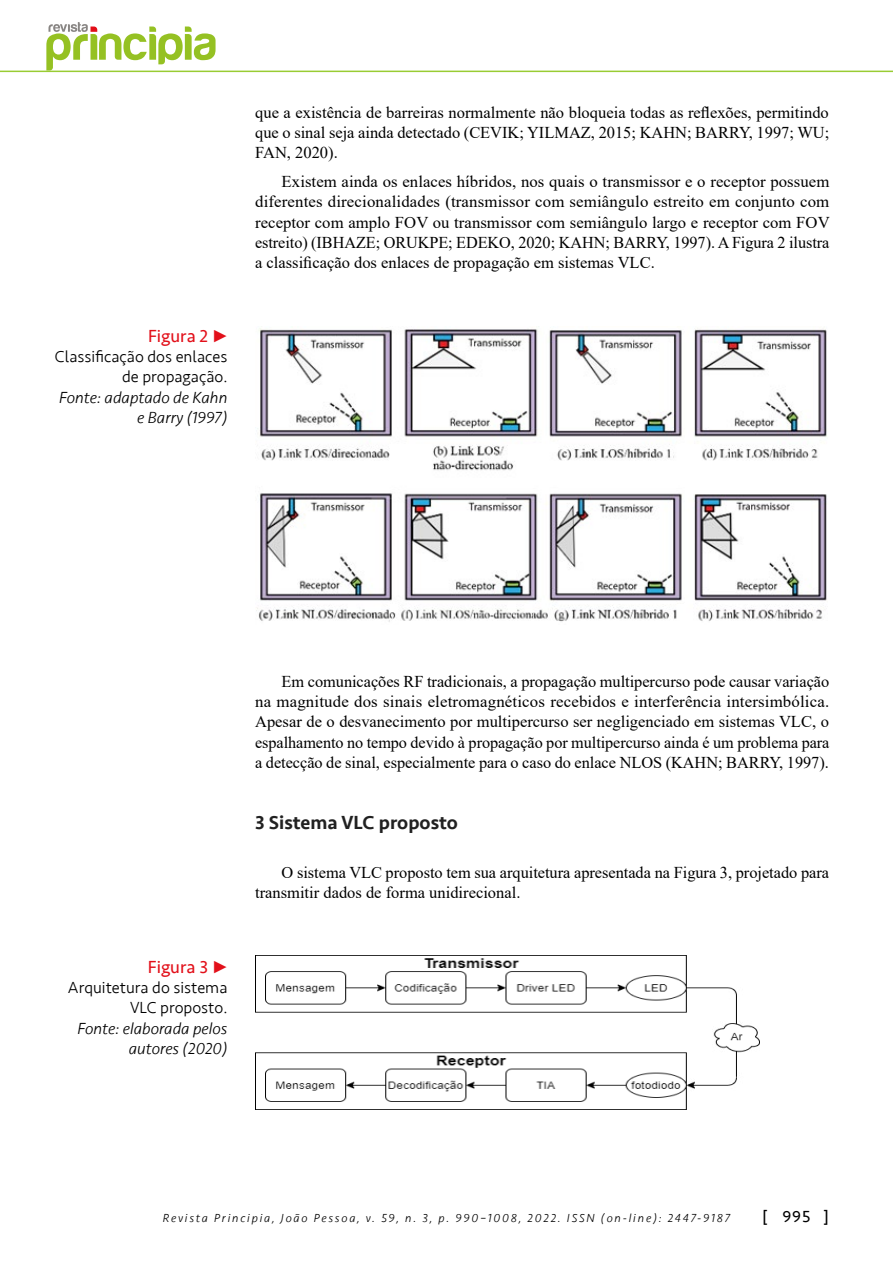
<style>
.page{position:relative;width:893px;height:1263px;background:#fff}
.page>*{position:absolute;margin:0;border:0;box-sizing:border-box;transform-origin:0 0}
.t1{font:500 19.5px "Seravek";color:#212121}
.t2{font:18px "Seravek";color:#e2101a}
.t3{font:16.5px/20.2px "Times New Roman";color:#000;text-align:justify}
.t4{font:300 16.5px/20.2px "Seravek";color:#000;text-align:right}
.t5{font:italic 300 16.5px/20.2px "Seravek";color:#000;text-align:right}
.t6{font:16.5px "Seravek";color:#000}
.t7{font:italic 300 12px "Seravek";letter-spacing:.15em;color:#000}
</style>
<div class="page">
<hr style="left:0;top:71px;width:893px;height:1px;background:#9c3">
<img style="left:256px;top:328px;width:571px;height:294px">
<img style="left:255px;top:955px;width:505px;height:155px">
<svg style="left:46px;top:22px;width:170px;height:49px"></svg>
<p class="t2" style="left:148px;top:322px;width:81px">Figura 2 •</p>
<p class="t4" style="left:55px;top:347px;width:174px">Classificação dos enlaces de propagação.</p>
<p class="t5" style="left:59px;top:387px;width:170px">Fonte: adaptado de Kahn e Barry (1997)</p>
<p class="t3" style="left:255px;top:102px;width:576px">que a existência de barreiras normalmente não bloqueia todas as reflexões, permitindo que o sinal seja ainda detectado (CEVIK; YILMAZ, 2015; KAHN; BARRY, 1997; WU; FAN, 2020).</p>
<p class="t3" style="left:255px;top:171px;width:576px;text-indent:26px">Existem ainda os enlaces híbridos, nos quais o transmissor e o receptor possuem diferentes direcionalidades (transmissor com semiângulo estreito em conjunto com receptor com amplo FOV ou transmissor com semiângulo largo e receptor com FOV estreito) (IBHAZE; ORUKPE; EDEKO, 2020; KAHN; BARRY, 1997). A Figura 2 ilustra a classificação dos enlaces de propagação em sistemas VLC.</p>
<p class="t2" style="left:148px;top:953px;width:81px">Figura 3 •</p>
<p class="t4" style="left:68px;top:978px;width:161px">Arquitetura do sistema<br>VLC proposto.</p>
<p class="t5" style="left:77px;top:1018px;width:152px">Fonte: elaborada pelos autores (2020)</p>
<p class="t3" style="left:255px;top:671px;width:576px;text-indent:26px">Em comunicações RF tradicionais, a propagação multipercurso pode causar variação na magnitude dos sinais eletromagnéticos recebidos e interferência intersimbólica.<br>Apesar de o desvanecimento por multipercurso ser negligenciado em sistemas VLC, o espalhamento no tempo devido à propagação por multipercurso ainda é um problema para a detecção de sinal, especialmente para o caso do enlace NLOS (KAHN; BARRY, 1997).</p>
<p class="t1" style="left:255px;top:810px;width:204px">3 Sistema VLC proposto</p>
<p class="t3" style="left:255px;top:861px;width:575px;text-indent:26px">O sistema VLC proposto tem sua arquitetura apresentada na Figura 3, projetado para transmitir dados de forma unidirecional.</p>
<p class="t7" style="left:163px;top:1211px;width:569px">Revista Principia, João Pessoa, v. 59, n. 3, p. 990–1008, 2022. ISSN (on-line): 2447-9187</p>
<p class="t6" style="left:762px;top:1204px;width:69px">[ 995 ]</p>
</div>
